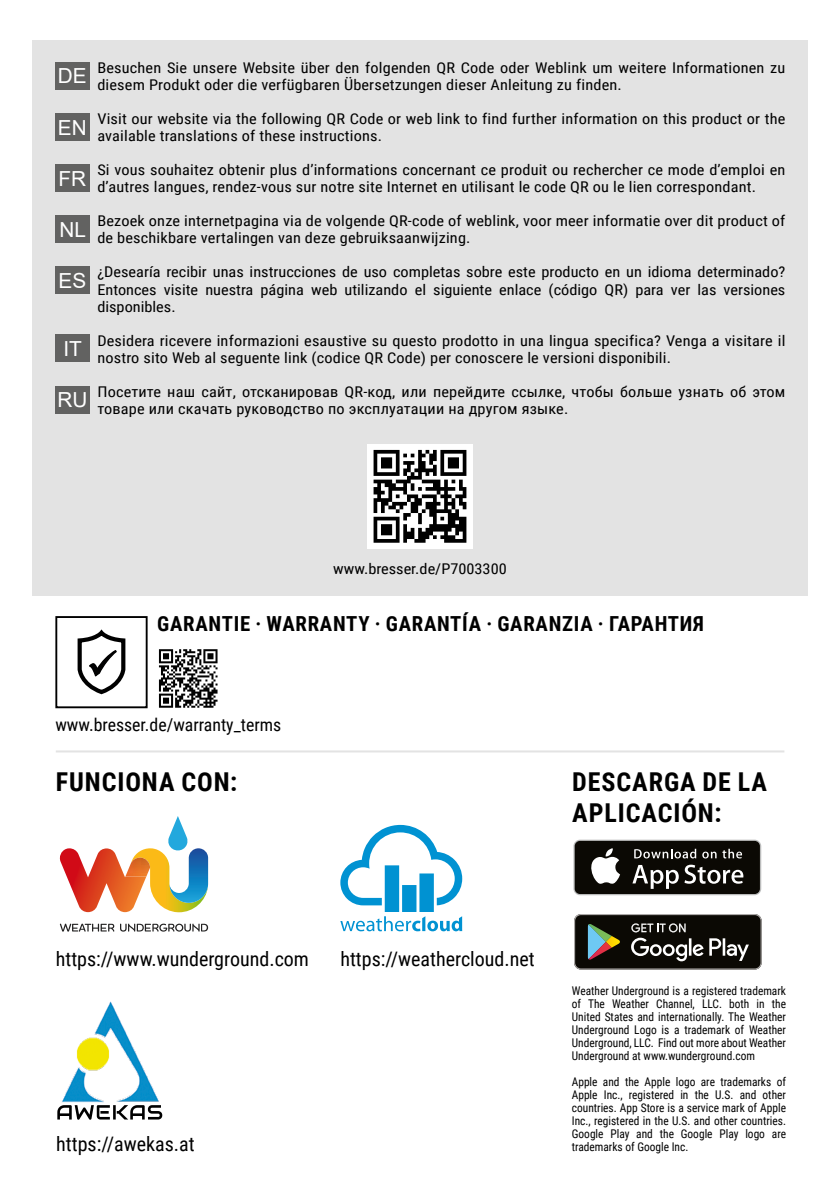
<style>
.page{position:relative;width:840px;height:1191px;background:#fff}
.page>*{position:absolute;margin:0;border:0;box-sizing:border-box;transform-origin:0 0}
.t1{font:700 26px/31.2px "Roboto Condensed";letter-spacing:.035em;color:#000}
.t2{font:700 20.8px "Roboto Condensed";letter-spacing:.035em;color:#000}
.t3{font:20.8px "Arial";color:#fff}
.t4{font:20px "Roboto Condensed";color:#000}
.t5{font:17.8px "Roboto Condensed";color:#000}
.t6{font:14.8px/17px "Roboto Condensed";letter-spacing:.01em;color:#000;scale:1.1 1}
.t7{font:12px/13px "Roboto Condensed";color:#000;text-align:justify;scale:.95 1}
</style>
<div class="page">
<div style="left:32px;top:40px;width:775px;height:555px;background:#e3e3e3"></div>
<div style="left:55px;top:62px;width:34px;height:28px;background:#626261"></div>
<div style="left:55px;top:113px;width:34px;height:28px;background:#626261"></div>
<div style="left:55px;top:164px;width:34px;height:28px;background:#626261"></div>
<div style="left:55px;top:215px;width:34px;height:28px;background:#626261"></div>
<div style="left:55px;top:266px;width:34px;height:28px;background:#626261"></div>
<div style="left:55px;top:334px;width:34px;height:28px;background:#626261"></div>
<div style="left:55px;top:386px;width:34px;height:27px;background:#626261"></div>
<svg style="left:159px;top:649px;width:58px;height:58px"></svg>
<svg style="left:77px;top:633px;width:49px;height:62px"></svg>
<div style="left:55px;top:616px;width:92px;height:92px;border:2px solid #000"></div>
<div style="left:367px;top:444px;width:105px;height:105px;background:#fff"></div>
<svg style="left:373px;top:450px;width:93px;height:93px"></svg>
<svg style="left:573px;top:839px;width:187px;height:56px"></svg>
<div style="left:574px;top:841px;width:185px;height:53px;background:#0b0904;border-radius:5px"></div>
<svg style="left:591px;top:848px;width:28px;height:36px"></svg>
<svg style="left:632px;top:865px;width:46px;height:24px"></svg>
<svg style="left:684px;top:864px;width:59px;height:19px"></svg>
<svg style="left:634px;top:848px;width:62px;height:10px"></svg>
<svg style="left:702px;top:851px;width:14px;height:7px"></svg>
<svg style="left:722px;top:848px;width:19px;height:10px"></svg>
<svg style="left:578px;top:918px;width:184px;height:52px"></svg>
<svg style="left:574px;top:914px;width:187px;height:55px;background:#31302b"></svg>
<svg style="left:59px;top:816px;width:149px;height:96px"></svg>
<img style="left:125px;top:857px;width:25px;height:19px">
<svg style="left:60px;top:923px;width:54px;height:8px"></svg>
<svg style="left:120px;top:923px;width:88px;height:8px"></svg>
<svg style="left:340px;top:825px;width:122px;height:106px"></svg>
<img style="left:57px;top:1002px;width:106px;height:118px">
<hr style="left:56px;top:750px;width:728px;height:2px;background:#e3e3e3">
<h2 class="t3" style="left:58px;top:62px;width:30px">DE</h2>
<p class="t6" style="left:97px;top:59px;width:626px">Besuchen Sie unsere Website über den folgenden QR Code oder Weblink um weitere Informationen zu diesem Produkt oder die verfügbaren Übersetzungen dieser Anleitung zu finden.</p>
<h2 class="t3" style="left:58px;top:113px;width:30px">EN</h2>
<p class="t6" style="left:97px;top:110px;width:626px">Visit our website via the following QR Code or web link to find further information on this product or the available translations of these instructions.</p>
<h2 class="t3" style="left:59px;top:164px;width:29px">FR</h2>
<p class="t6" style="left:97px;top:161px;width:626px">Si vous souhaitez obtenir plus d’informations concernant ce produit ou rechercher ce mode d’emploi en d’autres langues, rendez-vous sur notre site Internet en utilisant le code QR ou le lien correspondant.</p>
<h2 class="t3" style="left:59px;top:215px;width:28px">NL</h2>
<p class="t6" style="left:97px;top:212px;width:626px">Bezoek onze internetpagina via de volgende QR-code of weblink, voor meer informatie over dit product of de beschikbare vertalingen van deze gebruiksaanwijzing.</p>
<h2 class="t3" style="left:59px;top:266px;width:29px">ES</h2>
<p class="t6" style="left:97px;top:263px;width:626px;text-align:justify">¿Desearía recibir unas instrucciones de uso completas sobre este producto en un idioma determinado?<br>Entonces visite nuestra página web utilizando el siguiente enlace (código QR) para ver las versiones disponibles.</p>
<h2 class="t3" style="left:63px;top:334px;width:20px">IT</h2>
<p class="t6" style="left:97px;top:331px;width:626px">Desidera ricevere informazioni esaustive su questo prodotto in una lingua specifica? Venga a visitare il nostro sito Web al seguente link (codice QR Code) per conoscere le versioni disponibili.</p>
<h2 class="t3" style="left:57px;top:385px;width:31px">RU</h2>
<p class="t6" style="left:97px;top:382px;width:626px">Посетите наш сайт, отсканировав QR-код, или перейдите ссылке, чтобы больше узнать об этом товаре или скачать руководство по эксплуатации на другом языке.</p>
<p class="t6" style="left:333px;top:559px;width:159px">www.bresser.de/P7003300</p>
<h2 class="t2" style="left:157px;top:609px;width:548px">GARANTIE · WARRANTY · GARANTÍA · GARANZIA · ГАРАНТИЯ</h2>
<p class="t5" style="left:55px;top:712px;width:227px">www.bresser.de/warranty_terms</p>
<h1 class="t1" style="left:56px;top:764px;width:183px">FUNCIONA CON:</h1>
<h1 class="t1" style="left:572px;top:764px;width:196px">DESCARGA DE LA<br>APLICACIÓN:</h1>
<h3 class="t4" style="left:56px;top:945px;width:254px">https://www.wunderground.com</h3>
<h3 class="t4" style="left:340px;top:945px;width:196px">https://weathercloud.net</h3>
<h3 class="t4" style="left:56px;top:1130px;width:140px">https://awekas.at</h3>
<p class="t7" style="left:571px;top:984px;width:227px">Weather Underground is a registered trademark of The Weather Channel, LLC. both in the United States and internationally. The Weather Underground Logo is a trademark of Weather Underground, LLC. Find out more about Weather Underground at www.wunderground.com</p>
<p class="t7" style="left:571px;top:1075px;width:227px">Apple and the Apple logo are trademarks of Apple Inc., registered in the U.S. and other countries. App Store is a service mark of Apple Inc., registered in the U.S. and other countries.<br>Google Play and the Google Play logo are trademarks of Google Inc.</p>
</div>
